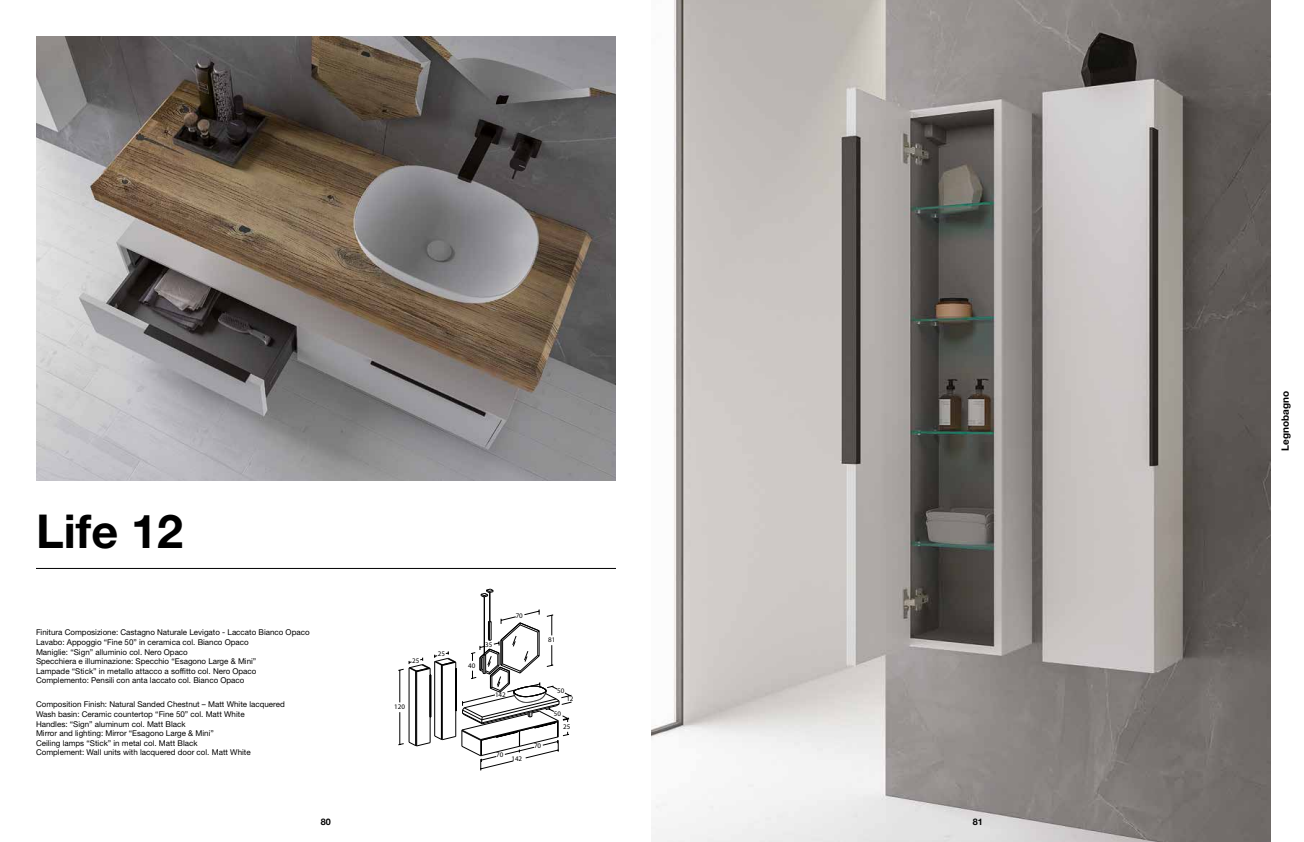
<style>
.page{position:relative;width:1304px;height:842px;background:#fff}
.page>*{position:absolute;margin:0;border:0;box-sizing:border-box;transform-origin:0 0}
.t1{font:700 46.8px "Helvetica Neue LT Std";color:#000}
.t2{font:700 10px "Helvetica Neue";color:#000}
.t3{font:700 9px "Helvetica Neue";color:#000}
.t4{font:8px/9.6px "Helvetica Neue LT Std";color:#000}
.t5{font:300 7px "Futura BT";color:#000}
</style>
<div class="page">
<img style="left:652px;top:0;width:619px;height:842px">
<img style="left:36px;top:36px;width:580px;height:445px">
<hr style="left:36px;top:568px;width:580px;height:1px;background:#000">
<svg style="left:398px;top:589px;width:174px;height:182px"></svg>
<h1 class="t1" style="left:36px;top:502px;width:149px">Life 12</h1>
<p class="t5" style="left:116px;top:627px;width:9px">25</p>
<p class="t4" style="left:36px;top:628px;width:275px">Finitura Composizione: Castagno Naturale Levigato - Laccato Bianco Opaco Lavabo: Appoggio “Fine 50” in ceramica col. Bianco Opaco<br>Maniglie: “Sign” alluminio col. Nero Opaco<br>Specchiera e illuminazione: Specchio “Esagono Large &amp; Mini”<br>Lampade “Stick” in metallo attacco a soffitto col. Nero Opaco Complemento: Pensili con anta laccato col. Bianco Opaco</p>
<p class="t4" style="left:36px;top:700px;width:250px">Composition Finish: Natural Sanded Chestnut – Matt White lacquered Wash basin: Ceramic countertop “Fine 50” col. Matt White<br>Handles: “Sign” aluminum col. Matt Black<br>Mirror and lighting: Mirror “Esagono Large &amp; Mini”<br>Ceiling lamps “Stick” in metal col. Matt Black<br>Complement: Wall units with lacquered door col. Matt White</p>
<p class="t5" style="left:84px;top:637px;width:9px">50</p>
<p class="t5" style="left:189px;top:666px;width:12px">196</p>
<p class="t5" style="left:63px;top:670px;width:12px">141</p>
<p class="t5" style="left:124px;top:674px;width:9px">50</p>
<p class="t5" style="left:104px;top:735px;width:9px">70</p>
<p class="t5" style="left:67px;top:744px;width:9px">70</p>
<p class="t5" style="left:412px;top:656px;width:9px">25</p>
<p class="t5" style="left:394px;top:702px;width:12px">120</p>
<p class="t5" style="left:438px;top:649px;width:9px">25</p>
<p class="t5" style="left:468px;top:661px;width:9px">40</p>
<p class="t5" style="left:485px;top:640px;width:9px">35</p>
<p class="t5" style="left:495px;top:690px;width:12px">142</p>
<p class="t5" style="left:516px;top:611px;width:9px">70</p>
<p class="t5" style="left:496px;top:751px;width:9px">70</p>
<p class="t5" style="left:511px;top:755px;width:12px">142</p>
<p class="t5" style="left:548px;top:635px;width:9px">81</p>
<p class="t5" style="left:557px;top:687px;width:9px">50</p>
<p class="t5" style="left:554px;top:709px;width:9px">50</p>
<p class="t5" style="left:566px;top:694px;width:9px">12</p>
<p class="t5" style="left:534px;top:741px;width:9px">70</p>
<p class="t5" style="left:563px;top:722px;width:9px">25</p>
<p class="t3" style="left:321px;top:815px;width:12px">80</p>
<p class="t3" style="left:973px;top:815px;width:12px">81</p>
<p class="t2" style="left:1277px;top:451px;width:61px;rotate:-90deg">Legnobagno</p>
</div>
